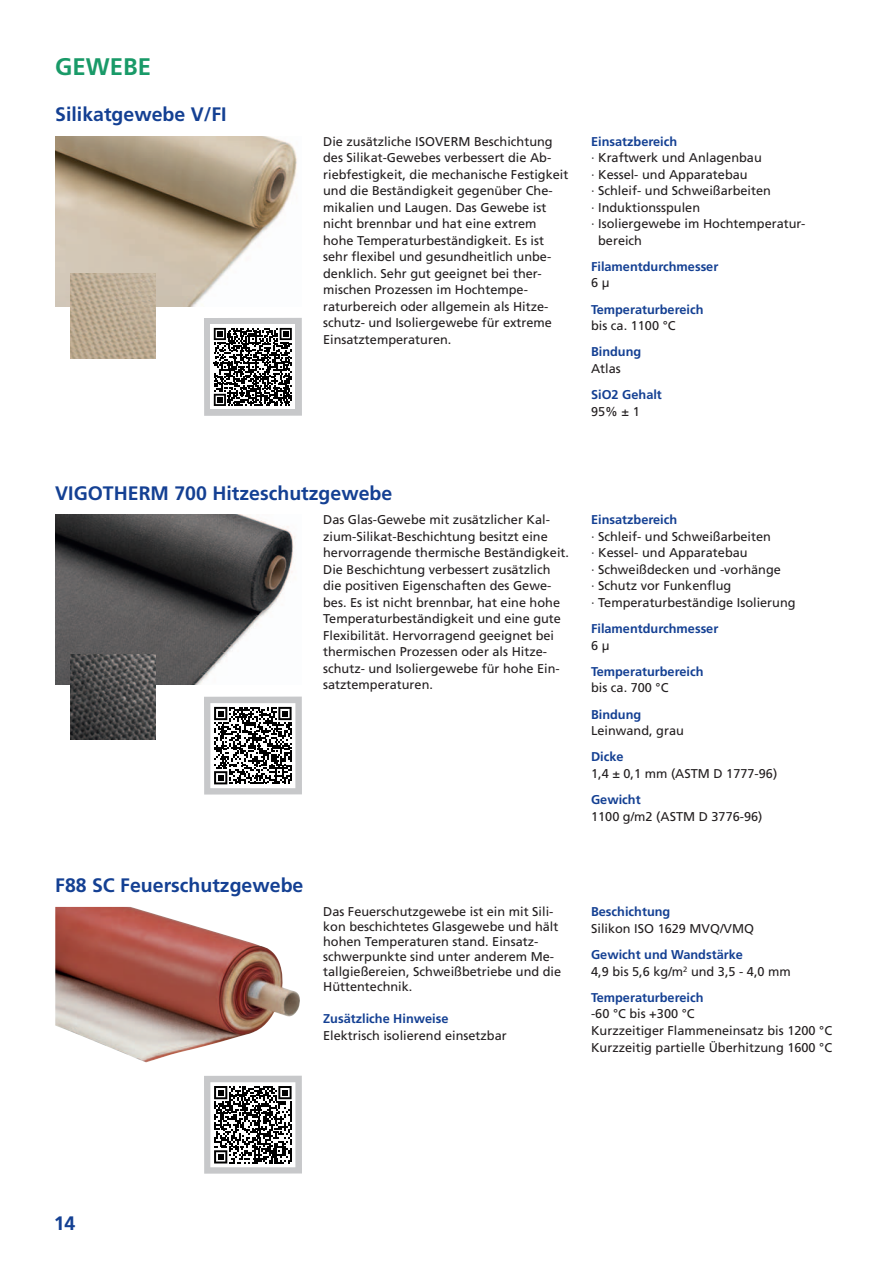
<style>
.page{position:relative;width:893px;height:1263px;background:#fff}
.page>*{position:absolute;margin:0;border:0;box-sizing:border-box;transform-origin:0 0}
.t1{font:700 24px "Frutiger";color:#199a68}
.t2{font:700 19.5px "Frutiger";color:#144093}
.t3{font:12.75px/16.5px "Frutiger";color:#231f20}
.t4{font:700 12.75px/16.5px "Frutiger";color:#144093}
.s1{font-weight:400;color:#231f20}
.s2{font-weight:700;color:#144093}
</style>
<div class="page">
<img style="left:55px;top:136px;width:242px;height:170px">
<div style="left:204px;top:318px;width:98px;height:98px;background:#c7c8ca"></div>
<div style="left:210px;top:324px;width:85px;height:85px;background:#fff"></div>
<svg style="left:214px;top:328px;width:78px;height:78px"></svg>
<img style="left:55px;top:515px;width:240px;height:170px">
<div style="left:204px;top:697px;width:98px;height:97px;background:#c7c8ca"></div>
<div style="left:210px;top:703px;width:85px;height:85px;background:#fff"></div>
<svg style="left:214px;top:707px;width:78px;height:77px"></svg>
<div style="left:204px;top:1076px;width:98px;height:98px;background:#c7c8ca"></div>
<div style="left:210px;top:1082px;width:85px;height:85px;background:#fff"></div>
<svg style="left:214px;top:1086px;width:78px;height:77px"></svg>
<img style="left:55px;top:907px;width:245px;height:155px">
<img style="left:71px;top:273px;width:85px;height:86px">
<img style="left:71px;top:654px;width:85px;height:85px">
<p class="t1" style="left:55px;top:57px;width:98px">GEWEBE</p>
<p class="t2" style="left:55px;top:106px;width:173px">Silikatgewebe V/FI</p>
<p class="t3" style="left:323px;top:134px;width:247px">Die zusätzliche ISOVERM Beschichtung des Silikat-Gewebes verbessert die Ab&shy;riebfestigkeit, die mechanische Festigkeit und die Beständigkeit gegenüber Che&shy;mikalien und Laugen. Das Gewebe ist nicht brennbar und hat eine extrem hohe Temperaturbeständigkeit. Es ist sehr flexibel und gesundheitlich unbe&shy;denklich. Sehr gut geeignet bei ther&shy;mischen Prozessen im Hochtempe&shy;raturbereich oder allgemein als Hitze&shy;schutz- und Isoliergewebe für extreme Einsatztemperaturen.</p>
<p class="t4" style="left:591px;top:134px;width:88px">Einsatzbereich</p>
<p class="t3" style="left:591px;top:151px;width:172px">· Kraftwerk und Anlagenbau</p>
<p class="t3" style="left:591px;top:167px;width:158px">· Kessel- und Apparatebau</p>
<p class="t3" style="left:591px;top:184px;width:181px">· Schleif- und Schweißarbeiten</p>
<p class="t3" style="left:591px;top:200px;width:111px">· Induktionsspulen</p>
<p class="t3" style="left:591px;top:217px;width:216px">· Isoliergewebe im Hochtemperatur-</p>
<p class="t3" style="left:598px;top:233px;width:45px">bereich</p>
<p class="t4" style="left:591px;top:259px;width:129px">Filamentdurchmesser<br><span class="s1">6 µ</span></p>
<p class="t4" style="left:591px;top:302px;width:114px">Temperaturbereich <span class="s1">bis ca. 1100 °C</span></p>
<p class="t4" style="left:591px;top:345px;width:52px">Bindung<br><span class="s1">Atlas</span></p>
<p class="t4" style="left:591px;top:388px;width:72px">SiO2 Gehalt<br><span class="s1">95% ± 1</span></p>
<p class="t2" style="left:55px;top:485px;width:338px">VIGOTHERM 700 Hitzeschutzgewebe</p>
<p class="t3" style="left:323px;top:513px;width:247px">Das Glas-Gewebe mit zusätzlicher Kal&shy;zium-Silikat-Beschichtung besitzt eine hervorragende thermische Beständigkeit.<br>Die Beschichtung verbessert zusätzlich die positiven Eigenschaften des Gewe&shy;bes. Es ist nicht brennbar, hat eine hohe Temperaturbeständigkeit und eine gute Flexibilität. Hervorragend geeignet bei thermischen Prozessen oder als Hitze&shy;schutz- und Isoliergewebe für hohe Ein&shy;satztemperaturen.</p>
<p class="t4" style="left:591px;top:513px;width:88px">Einsatzbereich</p>
<p class="t3" style="left:591px;top:529px;width:206px">· Schleif- und Schweißarbeiten<br>· Kessel- und Apparatebau<br>· Schweißdecken und -vorhänge<br>· Schutz vor Funkenflug<br>· Temperaturbeständige Isolierung</p>
<p class="t4" style="left:591px;top:621px;width:129px">Filamentdurchmesser<br><span class="s1">6 µ</span></p>
<p class="t4" style="left:591px;top:664px;width:114px">Temperaturbereich <span class="s1">bis ca. 700 °C</span></p>
<p class="t3" style="left:591px;top:707px;width:94px"><span class="s2">Bindung<br></span>Leinwand, grau</p>
<p class="t3" style="left:591px;top:750px;width:188px"><span class="s2">Dicke<br></span>1,4 ± 0,1 mm (ASTM D 1777-96)</p>
<p class="t3" style="left:591px;top:792px;width:173px"><span class="s2">Gewicht<br></span>1100 g/m2 (ASTM D 3776-96)</p>
<p class="t2" style="left:55px;top:877px;width:250px">F88 SC Feuerschutzgewebe</p>
<p class="t3" style="left:323px;top:905px;width:240px;line-height:15px">Das Feuerschutzgewebe ist ein mit Sili&shy;kon beschichtetes Glasgewebe und hält hohen Temperaturen stand. Einsatz&shy;schwerpunkte sind unter anderem Me&shy;tallgießereien, Schweißbetriebe und die Hüttentechnik.</p>
<p class="t3" style="left:323px;top:1011px;width:185px"><span class="s2">Zusätzliche Hinweise<br></span>Elektrisch isolierend einsetzbar</p>
<p class="t3" style="left:591px;top:905px;width:164px"><span class="s2">Beschichtung<br></span>Silikon ISO 1629 MVQ/VMQ</p>
<p class="t3" style="left:591px;top:947px;width:201px"><span class="s2">Gewicht und Wandstärke<br></span>4,9 bis 5,6 kg/m<sup>2</sup> und 3,5 - 4,0 mm</p>
<p class="t3" style="left:591px;top:990px;width:243px"><span class="s2">Temperaturbereich<br></span>-60 °C bis +300 °C<br>Kurzzeitiger Flammeneinsatz bis 1200 °C<br>Kurzzeitig partielle Überhitzung 1600 °C</p>
<p class="t2" style="left:54px;top:1216px;width:23px">14</p>
</div>
